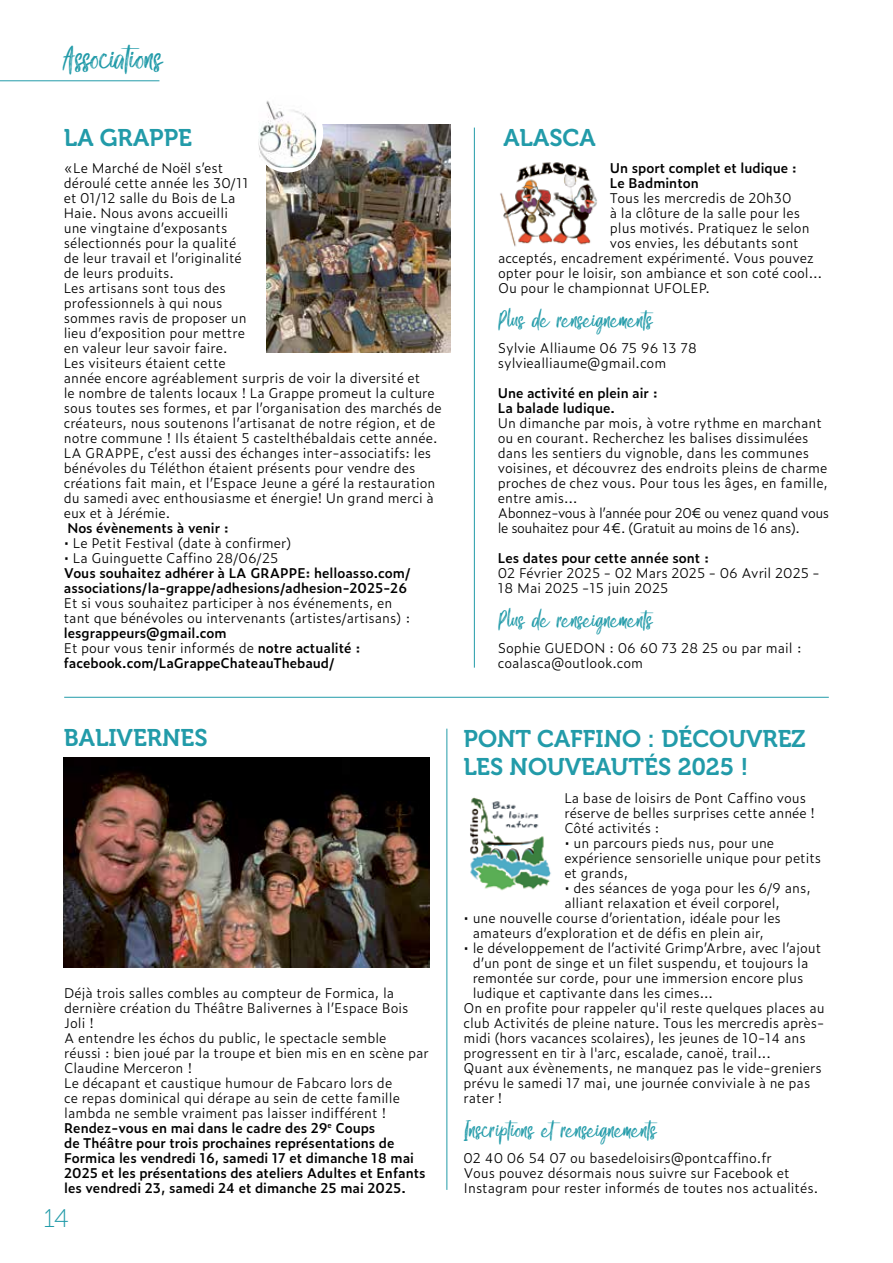
<style>
.page{position:relative;width:893px;height:1263px;background:#fff}
.page>*{position:absolute;margin:0;border:0;box-sizing:border-box;transform-origin:0 0}
.t1{font:45px "Gook Kitt";color:#229ba9}
.t2{font:31.65px "Gook Kitt";color:#229ba9}
.t3{font:25.5px "Museo 100";color:#229ba9}
.t4{font:24px/28.8px "Museo 700";color:#229ba9}
.t5{font:300 13.5px/15px "Zeitung Pro";color:#000}
.t6{font:600 13.5px/15px "Zeitung Pro";color:#000}
.s1{font-weight:300}
.s2{font-weight:600}
</style>
<div class="page">
<hr style="left:0;top:80px;width:159px;height:1px;background:#229ba9">
<hr style="left:474px;top:128px;width:1px;height:540px;background:#229ba9">
<hr style="left:64px;top:697px;width:765px;height:1px;background:#229ba9">
<hr style="left:446px;top:729px;width:1px;height:461px;background:#229ba9">
<img style="left:266px;top:124px;width:185px;height:229px">
<img style="left:500px;top:162px;width:97px;height:85px">
<div style="left:251px;top:93px;width:72px;height:80px;background:#fff;border-radius:50%"></div>
<img style="left:259px;top:100px;width:57px;height:68px">
<img style="left:64px;top:758px;width:365px;height:210px">
<img style="left:470px;top:797px;width:81px;height:94px">
<h1 class="t1" style="left:62px;top:41px;width:101px">Associations</h1>
<h3 class="t4" style="left:64px;top:123px;width:130px">LA GRAPPE</h3>
<h3 class="t4" style="left:503px;top:123px;width:94px">ALASCA</h3>
<p class="t5" style="left:64px;top:160px;width:379px">«Le Marché de Noël s’est<br>déroulé cette année les 30/11<br>et 01/12 salle du Bois de La<br>Haie. Nous avons accueilli<br>une vingtaine d’exposants<br>sélectionnés pour la qualité<br>de leur travail et l’originalité<br>de leurs produits.<br>Les artisans sont tous des<br>professionnels à qui nous<br>sommes ravis de proposer un<br>lieu d’exposition pour mettre<br>en valeur leur savoir faire.<br>Les visiteurs étaient cette<br>année encore agréablement surpris de voir la diversité et<br>le nombre de talents locaux ! La Grappe promeut la culture sous toutes ses formes, et par l’organisation des marchés de créateurs, nous soutenons l’artisanat de notre région, et de notre commune ! Ils étaient 5 castelthébaldais cette année.<br>LA GRAPPE, c’est aussi des échanges inter-associatifs: les bénévoles du Téléthon étaient présents pour vendre des créations fait main, et l’Espace Jeune a géré la restauration du samedi avec enthousiasme et énergie! Un grand merci à eux et à Jérémie.</p>
<p class="t6" style="left:67px;top:519px;width:163px">Nos évènements à venir :</p>
<p class="t5" style="left:64px;top:535px;width:229px">• Le Petit Festival (date à confirmer)</p>
<p class="t5" style="left:64px;top:550px;width:216px">• La Guinguette Caffino 28/06/25</p>
<p class="t6" style="left:64px;top:564px;width:348px">Vous souhaitez adhérer à LA GRAPPE: helloasso.com/ associations/la-grappe/adhesions/adhesion-2025-26</p>
<p class="t5" style="left:64px;top:595px;width:348px">Et si vous souhaitez participer à nos événements, en tant que bénévoles ou intervenants (artistes/artisans) :</p>
<p class="t6" style="left:64px;top:624px;width:298px">lesgrappeurs@gmail.com<br><span class="s1">Et pour vous tenir informés de</span> notre actualité : facebook.com/LaGrappeChateauThebaud/</p>
<h3 class="t4" style="left:64px;top:723px;width:145px">BALIVERNES</h3>
<p class="t5" style="left:64px;top:985px;width:366px">Déjà trois salles combles au compteur de Formica, la dernière création du Théâtre Balivernes à l’Espace Bois Joli !<br>A entendre les échos du public, le spectacle semble<br>réussi : bien joué par la troupe et bien mis en en scène par Claudine Merceron !<br>Le décapant et caustique humour de Fabcaro lors de<br>ce repas dominical qui dérape au sein de cette famille lambda ne semble vraiment pas laisser indifférent !<br><span class="s2">Rendez-vous en mai dans le cadre des 29</span><sup>e</sup> <span class="s2">Coups<br>de Théâtre pour trois prochaines représentations de Formica les vendredi 16, samedi 17 et dimanche 18 mai 2025 et les présentations des ateliers Adultes et Enfants les vendredi 23, samedi 24 et dimanche 25 mai 2025.</span></p>
<h3 class="t3" style="left:44px;top:1204px;width:27px">14</h3>
<p class="t6" style="left:610px;top:159px;width:188px">Un sport complet et ludique :<br>Le Badminton</p>
<p class="t5" style="left:610px;top:190px;width:183px">Tous les mercredis de 20h30</p>
<p class="t5" style="left:610px;top:205px;width:192px">à la clôture de la salle pour les</p>
<p class="t5" style="left:610px;top:220px;width:201px">plus motivés. Pratiquez le selon</p>
<p class="t5" style="left:610px;top:235px;width:190px">vos envies, les débutants sont</p>
<p class="t5" style="left:498px;top:250px;width:318px">acceptés, encadrement expérimenté. Vous pouvez</p>
<p class="t5" style="left:498px;top:265px;width:326px">opter pour le loisir, son ambiance et son coté cool…</p>
<p class="t5" style="left:498px;top:280px;width:214px">Ou pour le championnat UFOLEP.</p>
<h2 class="t2" style="left:498px;top:307px;width:156px">Plus de renseignements</h2>
<p class="t5" style="left:498px;top:340px;width:201px">Sylvie Alliaume 06 75 96 13 78 sylviealliaume@gmail.com</p>
<p class="t6" style="left:498px;top:384px;width:161px">Une activité en plein air :<br>La balade ludique.</p>
<p class="t5" style="left:498px;top:415px;width:333px">Un dimanche par mois, à votre rythme en marchant ou en courant. Recherchez les balises dissimulées dans les sentiers du vignoble, dans les communes voisines, et découvrez des endroits pleins de charme proches de chez vous. Pour tous les âges, en famille, entre amis…<br>Abonnez-vous à l’année pour 20€ ou venez quand vous le souhaitez pour 4€. (Gratuit au moins de 16 ans).</p>
<p class="t6" style="left:498px;top:549px;width:213px">Les dates pour cette année sont :</p>
<p class="t5" style="left:498px;top:565px;width:323px">02 Février 2025 - 02 Mars 2025 - 06 Avril 2025 -<br>18 Mai 2025 -15 juin 2025</p>
<h2 class="t2" style="left:498px;top:608px;width:156px">Plus de renseignements</h2>
<p class="t5" style="left:498px;top:640px;width:305px">Sophie GUEDON : 06 60 73 28 25 ou par mail : coalasca@outlook.com</p>
<h3 class="t4" style="left:463px;top:724px;width:344px">PONT CAFFINO : DÉCOUVREZ<br>LES NOUVEAUTÉS 2025 !</h3>
<p class="t5" style="left:564px;top:790px;width:252px">La base de loisirs de Pont Caffino vous réserve de belles surprises cette année !<br>Côté activités :</p>
<p class="t5" style="left:564px;top:835px;width:258px">• un parcours pieds nus, pour une expérience sensorielle unique pour petits et grands,</p>
<p class="t5" style="left:564px;top:880px;width:248px">• des séances de yoga pour les 6/9 ans, alliant relaxation et éveil corporel,</p>
<p class="t5" style="left:463px;top:910px;width:319px;text-align:center">• une nouvelle course d’orientation, idéale pour les amateurs d’exploration et de défis en plein air,</p>
<p class="t5" style="left:463px;top:940px;width:359px">• le développement de l’activité Grimp’Arbre, avec l’ajout</p>
<p class="t5" style="left:473px;top:955px;width:337px">d’un pont de singe et un filet suspendu, et toujours la</p>
<p class="t5" style="left:473px;top:970px;width:332px">remontée sur corde, pour une immersion encore plus</p>
<p class="t5" style="left:473px;top:985px;width:242px">ludique et captivante dans les cimes...</p>
<p class="t5" style="left:463px;top:1000px;width:363px">On en profite pour rappeler qu'il reste quelques places au</p>
<p class="t5" style="left:463px;top:1015px;width:362px">club Activités de pleine nature. Tous les mercredis après-</p>
<p class="t5" style="left:463px;top:1030px;width:344px">midi (hors vacances scolaires), les jeunes de 10-14 ans</p>
<p class="t5" style="left:463px;top:1045px;width:309px">progressent en tir à l'arc, escalade, canoë, trail...</p>
<p class="t5" style="left:463px;top:1060px;width:360px">Quant aux évènements, ne manquez pas le vide-greniers</p>
<p class="t5" style="left:463px;top:1075px;width:348px">prévu le samedi 17 mai, une journée conviviale à ne pas</p>
<p class="t5" style="left:463px;top:1090px;width:40px">rater !</p>
<h2 class="t2" style="left:463px;top:1118px;width:194px">Inscriptions et renseignements</h2>
<p class="t5" style="left:463px;top:1150px;width:356px">02 40 06 54 07 ou basedeloisirs@pontcaffino.fr<br>Vous pouvez désormais nous suivre sur Facebook et<br>Instagram pour rester informés de toutes nos actualités.</p>
</div>
